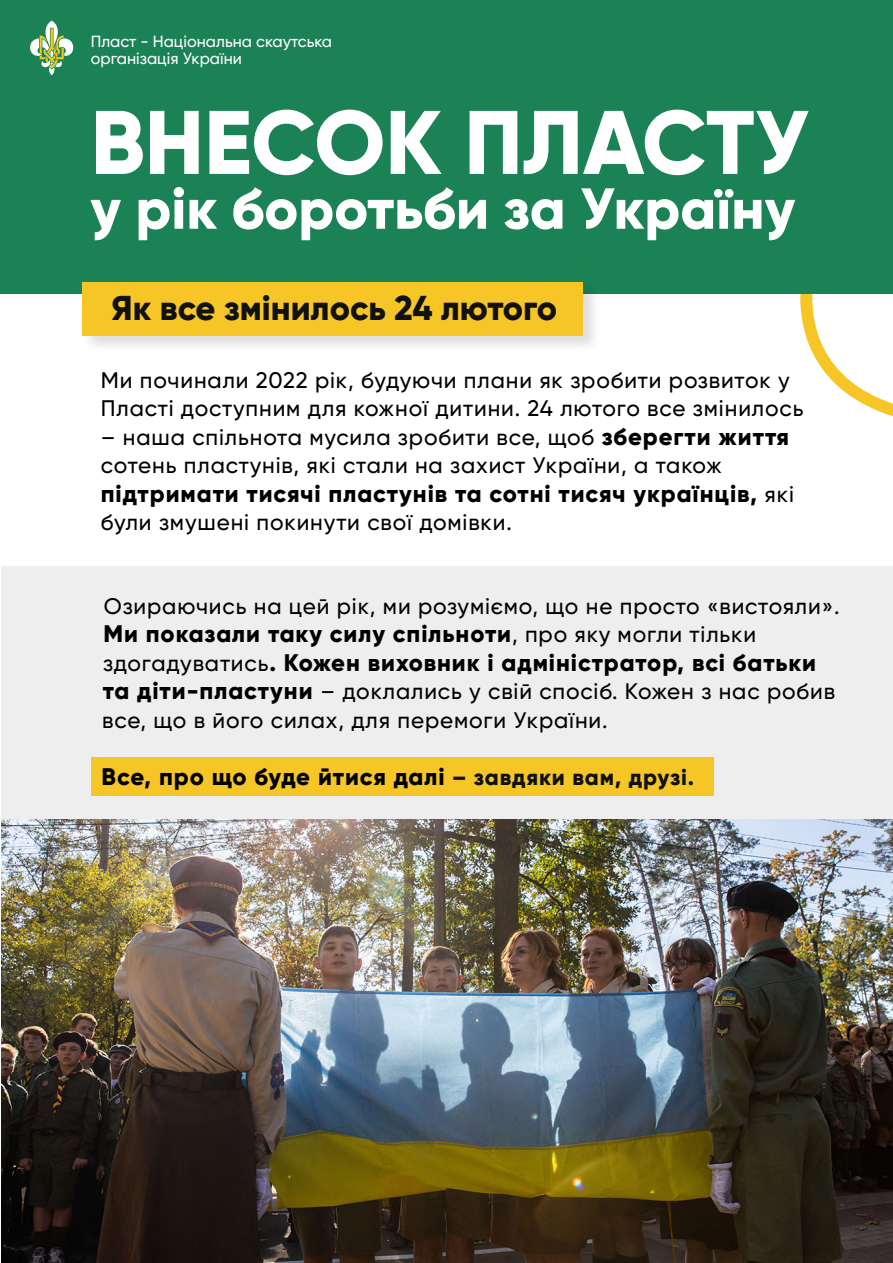
<style>
.page{position:relative;width:893px;height:1263px;background:#fff}
.page>*{position:absolute;margin:0;border:0;box-sizing:border-box;transform-origin:0 0}
.t1{font:800 90px "Gilroy";color:#fff}
.t2{font:800 57.6px "Gilroy";color:#fff}
.t3{font:800 34.5px "Gilroy";color:#111}
.t4{font:800 24px/28.5px "Gilroy";letter-spacing:.04em;color:#000}
.t5{font:500 22.5px/28.5px "Gilroy";letter-spacing:.04em;color:#000}
.t6{font:500 16.2px/17.1px "Gilroy";color:#fff}
.s1{font-weight:800;font-size:24px}
.s2{font-weight:500;font-size:22.5px}
.s3{font-size:22.5px;color:#111}
</style>
<div class="page">
<svg style="left:800px;top:294px;width:93px;height:123px"></svg>
<div style="left:0;top:0;width:893px;height:294px;background:#1b8255"></div>
<svg style="left:30px;top:21px;width:43px;height:54px"></svg>
<img style="left:82px;top:282px;width:512px;height:64px">
<div style="left:83px;top:282px;width:500px;height:53px;background:#f5c625"></div>
<img style="left:2px;top:819px;width:891px;height:444px">
<div style="left:2px;top:567px;width:891px;height:252px;background:#eee"></div>
<div style="left:91px;top:757px;width:623px;height:39px;background:#f5c625"></div>
<p class="t6" style="left:91px;top:33px;width:243px">Пласт - Національна скаутська організація України</p>
<h1 class="t1" style="left:91px;top:86px;width:720px">ВНЕСОК ПЛАСТУ</h1>
<h2 class="t2" style="left:90px;top:172px;width:706px">у рік боротьби за Україну</h2>
<h3 class="t3" style="left:111px;top:286px;width:447px">Як все змінилось 24 лютого</h3>
<p class="t5" style="left:101px;top:365px;width:704px">Ми починали 2022 рік, будуючи плани як зробити розвиток у<br>Пласті доступним для кожної дитини. 24 лютого все змінилось</p>
<p class="t5" style="left:101px;top:422px;width:690px">– наша спільнота мусила зробити все, щоб <span class="s1">зберегти життя </span>сотень пластунів, які стали на захист України, а також</p>
<p class="t4" style="left:101px;top:479px;width:695px">підтримати тисячі пластунів та сотні тисяч українців, <span class="s2">які</span></p>
<p class="t5" style="left:101px;top:508px;width:413px">були змушені покинути свої домівки.</p>
<p class="t5" style="left:104px;top:591px;width:737px">Озираючись на цей рік, ми розуміємо, що не просто «вистояли».</p>
<p class="t4" style="left:103px;top:620px;width:715px">Ми показали таку силу спільноти<span class="s2">, про яку могли тільки здогадуватись</span>. Кожен виховник і адміністратор, всі батьки</p>
<p class="t5" style="left:102px;top:677px;width:734px"><span class="s1">та діти-пластуни</span> – доклались у свій спосіб. Кожен з нас робив все, що в його силах, для перемоги України.</p>
<p class="t4" style="left:102px;top:762px;width:594px">Все, про що буде йтися далі <span class="s3">– завдяки вам, друзі.</span></p>
</div>
